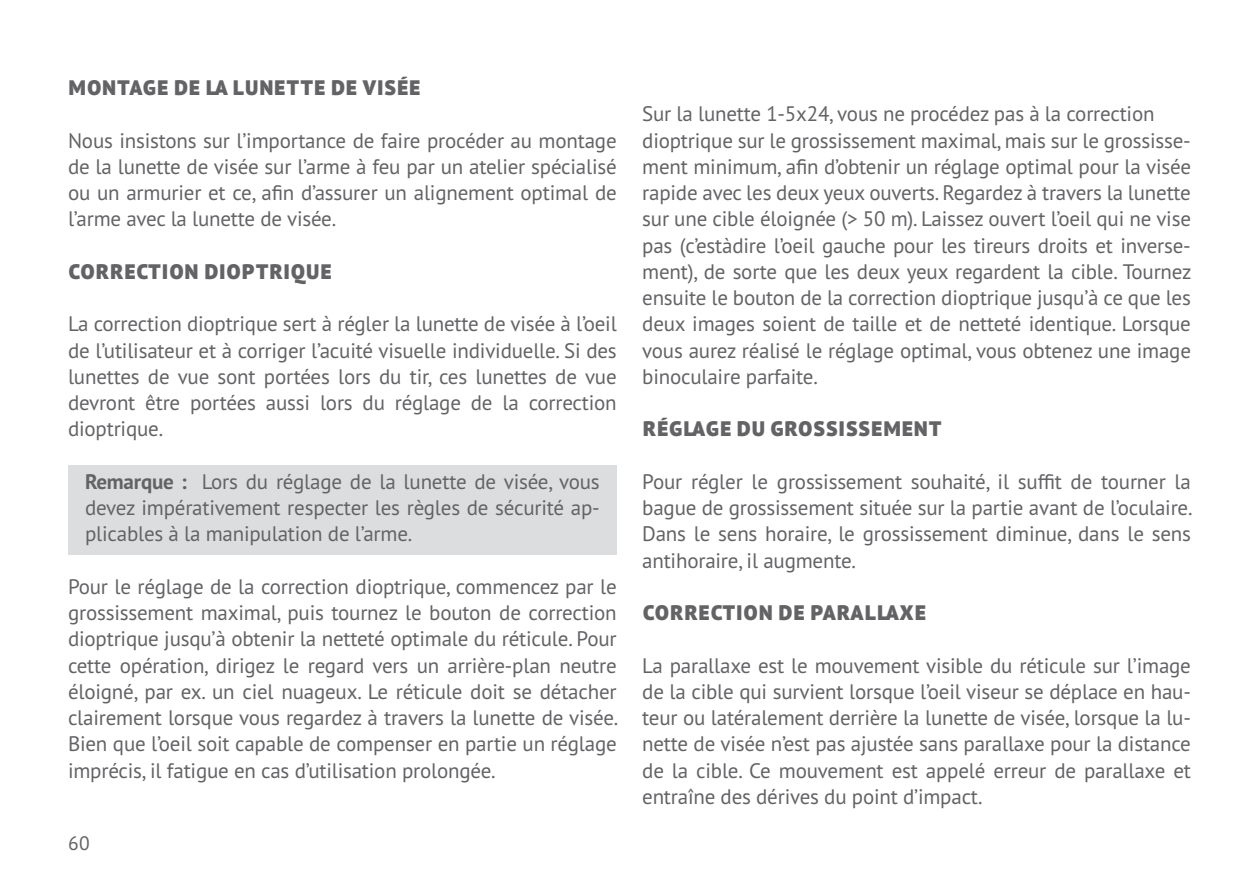
<style>
.page{position:relative;width:1259px;height:893px;background:#fff}
.page>*{position:absolute;margin:0;border:0;box-sizing:border-box;transform-origin:0 0}
.t1{font:21px/26.4px "PT Sans Pro";letter-spacing:-.01em;color:#636366;text-align:justify}
.t2{font:900 21px "PT Sans Pro";letter-spacing:.07em;color:#636366}
.t3{font:19.5px "PT Sans Pro";color:#636366}
.s1{font-weight:700}
</style>
<div class="page">
<div style="left:68px;top:465px;width:549px;height:90px;background:#dcdddf"></div>
<p class="t2" style="left:69px;top:74px;width:353px">MONTAGE DE LA LUNETTE DE VISÉE</p>
<p class="t1" style="left:68px;top:126px;width:550px">Nous insistons sur l’importance de faire procéder au montage de la lunette de visée sur l’arme à feu par un atelier spécialisé ou un armurier et ce, afin d’assurer un alignement optimal de l’arme avec la lunette de visée.</p>
<p class="t2" style="left:69px;top:257px;width:264px">CORRECTION DIOPTRIQUE</p>
<p class="t1" style="left:68px;top:310px;width:550px">La correction dioptrique sert à régler la lunette de visée à l’oeil de l’utilisateur et à corriger l’acuité visuelle individuelle. Si des lunettes de vue sont portées lors du tir, ces lunettes de vue devront être portées aussi lors du réglage de la correction dioptrique.</p>
<p class="t1" style="left:85px;top:468px;width:516px"><span class="s1">Remarque :</span> Lors du réglage de la lunette de visée, vous devez impérativement respecter les règles de sécurité ap&shy;plicables à la manipulation de l’arme.</p>
<p class="t1" style="left:68px;top:573px;width:552px">Pour le réglage de la correction dioptrique, commencez par le grossissement maximal, puis tournez le bouton de correction dioptrique jusqu’à obtenir la netteté optimale du réticule. Pour cette opération, dirigez le regard vers un arrière-plan neutre éloigné, par ex. un ciel nuageux. Le réticule doit se détacher clairement lorsque vous regardez à travers la lunette de visée.<br>Bien que l’oeil soit capable de compenser en partie un réglage imprécis, il fatigue en cas d’utilisation prolongée.</p>
<p class="t3" style="left:68px;top:830px;width:23px">60</p>
<p class="t1" style="left:642px;top:100px;width:551px;text-align:left">Sur la lunette 1-5x24, vous ne procédez pas à la correction dioptrique sur le grossissement maximal, mais sur le grossisse&shy;ment minimum, afin d’obtenir un réglage optimal pour la visée rapide avec les deux yeux ouverts. Regardez à travers la lunette sur une cible éloignée (&gt; 50 m). Laissez ouvert l’oeil qui ne vise pas (c’estàdire l’oeil gauche pour les tireurs droits et inverse&shy;ment), de sorte que les deux yeux regardent la cible. Tournez ensuite le bouton de la correction dioptrique jusqu’à ce que les deux images soient de taille et de netteté identique. Lorsque vous aurez réalisé le réglage optimal, vous obtenez une image binoculaire parfaite.</p>
<p class="t2" style="left:643px;top:415px;width:300px">RÉGLAGE DU GROSSISSEMENT</p>
<p class="t1" style="left:642px;top:468px;width:552px">Pour régler le grossissement souhaité, il suffit de tourner la bague de grossissement située sur la partie avant de l’oculaire.<br>Dans le sens horaire, le grossissement diminue, dans le sens antihoraire, il augmente.</p>
<p class="t2" style="left:643px;top:599px;width:284px">CORRECTION DE PARALLAXE</p>
<p class="t1" style="left:642px;top:651px;width:550px">La parallaxe est le mouvement visible du réticule sur l’image de la cible qui survient lorsque l’oeil viseur se déplace en hau&shy;teur ou latéralement derrière la lunette de visée, lorsque la lu&shy;nette de visée n’est pas ajustée sans parallaxe pour la distance de la cible. Ce mouvement est appelé erreur de parallaxe et entraîne des dérives du point d’impact.</p>
</div>
